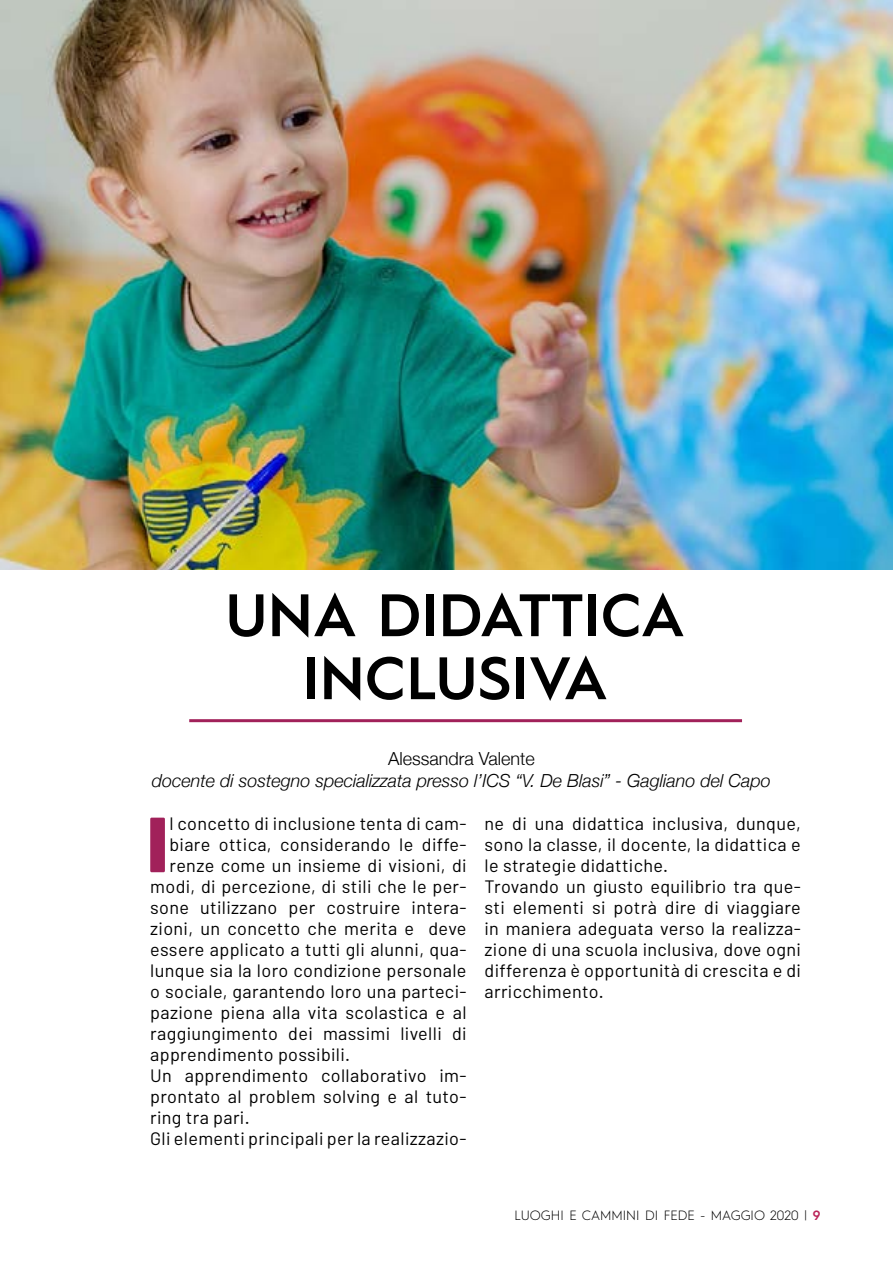
<style>
.page{position:relative;width:893px;height:1263px;background:#fff}
.page>*{position:absolute;margin:0;border:0;box-sizing:border-box;transform-origin:0 0}
.t1{font:900 78px "Barlow";color:#a1215a}
.t2{font:600 60px/63px "Hurme Geometric Sans 1";color:#000}
.t3{font:18px/21px "Barlow";letter-spacing:.02em;color:#000}
.t4{font:italic 300 18px "Helvetica Neue";color:#000}
.t5{font:300 18px "Helvetica Neue";color:#000}
.t6{font:300 13.5px "Hurme Geometric Sans 1";color:#000}
.s1{font-weight:600;color:#bb2459}
</style>
<div class="page">
<img style="left:0;top:0;width:893px;height:570px">
<hr style="left:189px;top:719px;width:553px;height:3px;background:#a1215a">
<h2 class="t2" style="left:225px;top:580px;width:184px">UNA DIDATTI</h2>
<h2 class="t2" style="left:302px;top:580px;width:381px;text-indent:298px">CA<br>I NCLUSIVA</h2>
<p class="t5" style="left:388px;top:744px;width:148px">Alessandra Valente</p>
<p class="t4" style="left:152px;top:766px;width:621px">docente di sostegno specializzata presso l’ICS “V. De Blasi” - Gagliano del Capo</p>
<h1 class="t1" style="left:147px;top:796px;width:22px">I</h1>
<p class="t3" style="left:169px;top:813px;width:299px">l concetto di inclusione tenta di cam-</p>
<p class="t3" style="left:485px;top:813px;width:318px">ne di una didattica inclusiva, dunque, sono la classe, il docente, la didattica e le strategie didattiche.<br>Trovando un giusto equilibrio tra que&shy;sti elementi si potrà dire di viaggiare in maniera adeguata verso la realizza&shy;zione di una scuola inclusiva, dove ogni differenza è opportunità di crescita e di arricchimento.</p>
<p class="t3" style="left:169px;top:834px;width:299px">biare ottica, considerando le diffe-</p>
<p class="t3" style="left:169px;top:855px;width:299px">renze come un insieme di visioni, di</p>
<p class="t3" style="left:150px;top:876px;width:318px">modi, di percezione, di stili che le per-</p>
<p class="t3" style="left:150px;top:897px;width:318px">sone utilizzano per costruire intera-</p>
<p class="t3" style="left:150px;top:918px;width:318px">zioni, un concetto che merita e deve</p>
<p class="t3" style="left:150px;top:939px;width:318px">essere applicato a tutti gli alunni, qua-</p>
<p class="t3" style="left:150px;top:960px;width:318px">lunque sia la loro condizione personale</p>
<p class="t3" style="left:150px;top:981px;width:318px">o sociale, garantendo loro una parteci-</p>
<p class="t3" style="left:150px;top:1002px;width:318px">pazione piena alla vita scolastica e al</p>
<p class="t3" style="left:150px;top:1023px;width:318px">raggiungimento dei massimi livelli di</p>
<p class="t3" style="left:150px;top:1044px;width:201px">apprendimento possibili.</p>
<p class="t3" style="left:150px;top:1065px;width:318px">Un apprendimento collaborativo im-</p>
<p class="t3" style="left:150px;top:1086px;width:318px">prontato al problem solving e al tuto-</p>
<p class="t3" style="left:150px;top:1107px;width:101px">ring tra pari.</p>
<p class="t3" style="left:150px;top:1128px;width:318px">Gli elementi principali per la realizzazio-</p>
<p class="t6" style="left:514px;top:1206px;width:307px">LUOGHI E CAMMINI DI FEDE - MAGGIO 2020 | <span class="s1">9</span></p>
</div>
